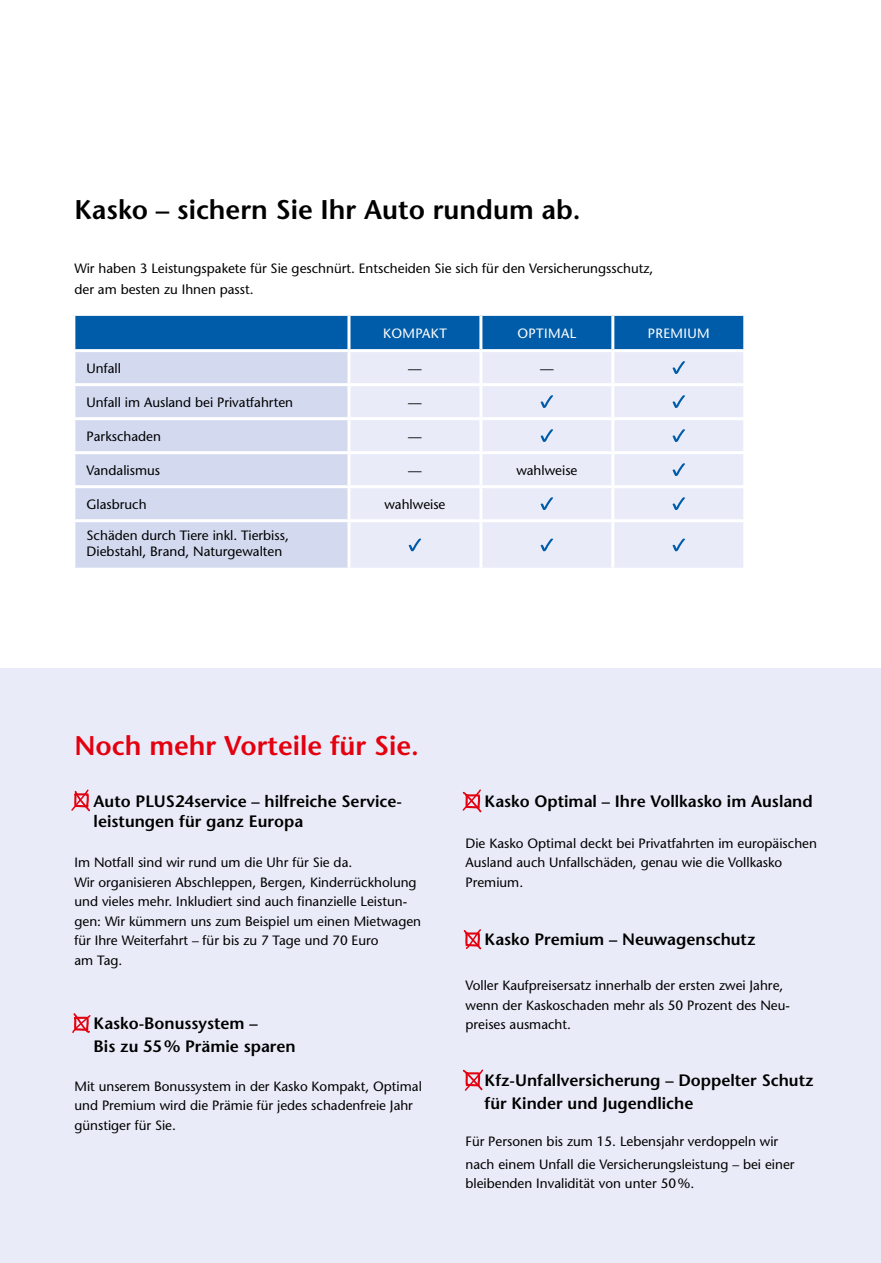
<style>
.page{position:relative;width:881px;height:1263px;background:#fff}
.page>*{position:absolute;margin:0;border:0;box-sizing:border-box;transform-origin:0 0}
.t1{font:600 27px "Stone Sans";color:#000}
.t2{font:600 27px "Stone Sans";color:#e3000f}
.t3{font:600 16.5px/22.5px "Stone Sans";color:#000}
.t4{font:13.5px/19.5px "Stone Sans";color:#000}
.t5{font:13.5px "Stone Sans";letter-spacing:.03em;color:#fff}
</style>
<div class="page">
<div style="left:0;top:669px;width:880px;height:594px;background:#e9ecf8"></div>
<svg style="left:72px;top:1013px;width:19px;height:20px"></svg>
<svg style="left:463px;top:929px;width:19px;height:21px"></svg>
<svg style="left:71px;top:789px;width:19px;height:23px"></svg>
<svg style="left:462px;top:1069px;width:21px;height:22px"></svg>
<svg style="left:462px;top:789px;width:20px;height:24px"></svg>
<div style="left:75px;top:316px;width:668px;height:33px;background:#005ca9"></div>
<div style="left:75px;top:352px;width:272px;height:216px;background:#d3daf0"></div>
<div style="left:350px;top:352px;width:393px;height:31px;background:#e9ecf8"></div>
<div style="left:350px;top:386px;width:393px;height:182px;background:#e9ecf8"></div>
<hr style="left:347px;top:316px;width:3px;height:33px;background:#fff">
<hr style="left:479px;top:316px;width:3px;height:33px;background:#fff">
<hr style="left:611px;top:316px;width:3px;height:33px;background:#fff">
<hr style="left:479px;top:352px;width:3px;height:31px;background:#fff">
<hr style="left:611px;top:352px;width:3px;height:31px;background:#fff">
<hr style="left:72px;top:383px;width:277px;height:3px;background:#fff">
<hr style="left:479px;top:386px;width:3px;height:31px;background:#fff">
<hr style="left:611px;top:386px;width:3px;height:31px;background:#fff">
<hr style="left:479px;top:420px;width:3px;height:31px;background:#fff">
<hr style="left:611px;top:420px;width:3px;height:31px;background:#fff">
<hr style="left:479px;top:454px;width:3px;height:31px;background:#fff">
<hr style="left:611px;top:454px;width:3px;height:31px;background:#fff">
<hr style="left:479px;top:488px;width:3px;height:31px;background:#fff">
<hr style="left:611px;top:488px;width:3px;height:31px;background:#fff">
<hr style="left:479px;top:522px;width:3px;height:46px;background:#fff">
<hr style="left:611px;top:522px;width:3px;height:46px;background:#fff">
<hr style="left:349px;top:417px;width:131px;height:3px;background:#fff">
<hr style="left:480px;top:417px;width:132px;height:3px;background:#fff">
<hr style="left:612px;top:417px;width:134px;height:3px;background:#fff">
<hr style="left:349px;top:451px;width:131px;height:3px;background:#fff">
<hr style="left:480px;top:451px;width:132px;height:3px;background:#fff">
<hr style="left:612px;top:451px;width:134px;height:3px;background:#fff">
<hr style="left:349px;top:485px;width:131px;height:3px;background:#fff">
<hr style="left:480px;top:485px;width:132px;height:3px;background:#fff">
<hr style="left:612px;top:485px;width:134px;height:3px;background:#fff">
<hr style="left:349px;top:519px;width:131px;height:3px;background:#fff">
<hr style="left:480px;top:519px;width:132px;height:3px;background:#fff">
<hr style="left:612px;top:519px;width:134px;height:3px;background:#fff">
<hr style="left:72px;top:417px;width:277px;height:3px;background:#fff">
<hr style="left:72px;top:451px;width:277px;height:3px;background:#fff">
<hr style="left:72px;top:485px;width:277px;height:3px;background:#fff">
<hr style="left:72px;top:519px;width:277px;height:3px;background:#fff">
<svg style="left:672px;top:361px;width:13px;height:13px"></svg>
<svg style="left:540px;top:395px;width:13px;height:13px"></svg>
<svg style="left:672px;top:395px;width:13px;height:13px"></svg>
<svg style="left:540px;top:429px;width:13px;height:13px"></svg>
<svg style="left:672px;top:429px;width:13px;height:13px"></svg>
<svg style="left:672px;top:463px;width:13px;height:13px"></svg>
<svg style="left:540px;top:497px;width:13px;height:13px"></svg>
<svg style="left:672px;top:497px;width:13px;height:13px"></svg>
<svg style="left:408px;top:538px;width:13px;height:13px"></svg>
<svg style="left:540px;top:538px;width:13px;height:13px"></svg>
<svg style="left:672px;top:538px;width:13px;height:13px"></svg>
<h1 class="t1" style="left:74px;top:193px;width:507px">Kasko – sichern Sie Ihr Auto rundum ab.</h1>
<p class="t4" style="left:74px;top:258px;width:580px;line-height:21px">Wir haben 3 Leistungspakete für Sie geschnürt. Entscheiden Sie sich für den Versicherungsschutz, der am besten zu Ihnen passt.</p>
<p class="t5" style="left:383px;top:325px;width:65px">KOMPAKT</p>
<p class="t5" style="left:517px;top:325px;width:60px">OPTIMAL</p>
<p class="t5" style="left:647px;top:325px;width:63px">PREMIUM</p>
<p class="t4" style="left:87px;top:359px;width:36px">Unfall</p>
<p class="t4" style="left:408px;top:359px;width:15px">—</p>
<p class="t4" style="left:540px;top:359px;width:15px">—</p>
<p class="t4" style="left:87px;top:393px;width:208px">Unfall im Ausland bei Privatfahrten</p>
<p class="t4" style="left:408px;top:393px;width:15px">—</p>
<p class="t4" style="left:87px;top:427px;width:76px">Parkschaden</p>
<p class="t4" style="left:408px;top:427px;width:15px">—</p>
<p class="t4" style="left:87px;top:461px;width:75px">Vandalismus</p>
<p class="t4" style="left:408px;top:461px;width:15px">—</p>
<p class="t4" style="left:516px;top:461px;width:63px">wahlweise</p>
<p class="t4" style="left:87px;top:495px;width:62px">Glasbruch</p>
<p class="t4" style="left:384px;top:495px;width:63px">wahlweise</p>
<p class="t4" style="left:87px;top:527px;width:204px;line-height:16.5px">Schäden durch Tiere inkl. Tierbiss,<br>Diebstahl, Brand, Naturgewalten</p>
<h1 class="t2" style="left:74px;top:729px;width:346px">Noch mehr Vorteile für Sie.</h1>
<p class="t3" style="left:94px;top:791px;width:310px;line-height:19.5px">Auto PLUS24service – hilfreiche Service&shy;leistungen für ganz Europa</p>
<p class="t4" style="left:74px;top:853px;width:348px">Im Notfall sind wir rund um die Uhr für Sie da.<br>Wir organisieren Abschleppen, Bergen, Kinderrückholung und vieles mehr. Inkludiert sind auch finanzielle Leistun&shy;gen: Wir kümmern uns zum Beispiel um einen Mietwagen für Ihre Weiterfahrt – für bis zu 7 Tage und 70 Euro<br>am Tag.</p>
<p class="t3" style="left:94px;top:1012px;width:204px">Kasko-Bonussystem –<br>Bis zu 55% Prämie sparen</p>
<p class="t4" style="left:74px;top:1076px;width:349px">Mit unserem Bonussystem in der Kasko Kompakt, Optimal und Premium wird die Prämie für jedes schadenfreie Jahr günstiger für Sie.</p>
<p class="t3" style="left:484px;top:790px;width:329px">Kasko Optimal – Ihre Vollkasko im Ausland</p>
<p class="t4" style="left:465px;top:833px;width:353px">Die Kasko Optimal deckt bei Privatfahrten im europäischen<br>Ausland auch Unfallschäden, genau wie die Vollkasko<br>Premium.</p>
<p class="t3" style="left:484px;top:928px;width:272px">Kasko Premium – Neuwagenschutz</p>
<p class="t4" style="left:465px;top:976px;width:325px">Voller Kaufpreisersatz innerhalb der ersten zwei Jahre, wenn der Kaskoschaden mehr als 50 Prozent des Neu&shy;preises ausmacht.</p>
<p class="t3" style="left:484px;top:1069px;width:330px">Kfz-Unfallversicherung – Doppelter Schutz für Kinder und Jugendliche</p>
<p class="t4" style="left:465px;top:1130px;width:330px;line-height:22.5px">Für Personen bis zum 15. Lebensjahr verdoppeln wir nach einem Unfall die Versicherungsleistung – bei einer</p>
<p class="t4" style="left:465px;top:1174px;width:230px">bleibenden Invalidität von unter 50%.</p>
</div>
